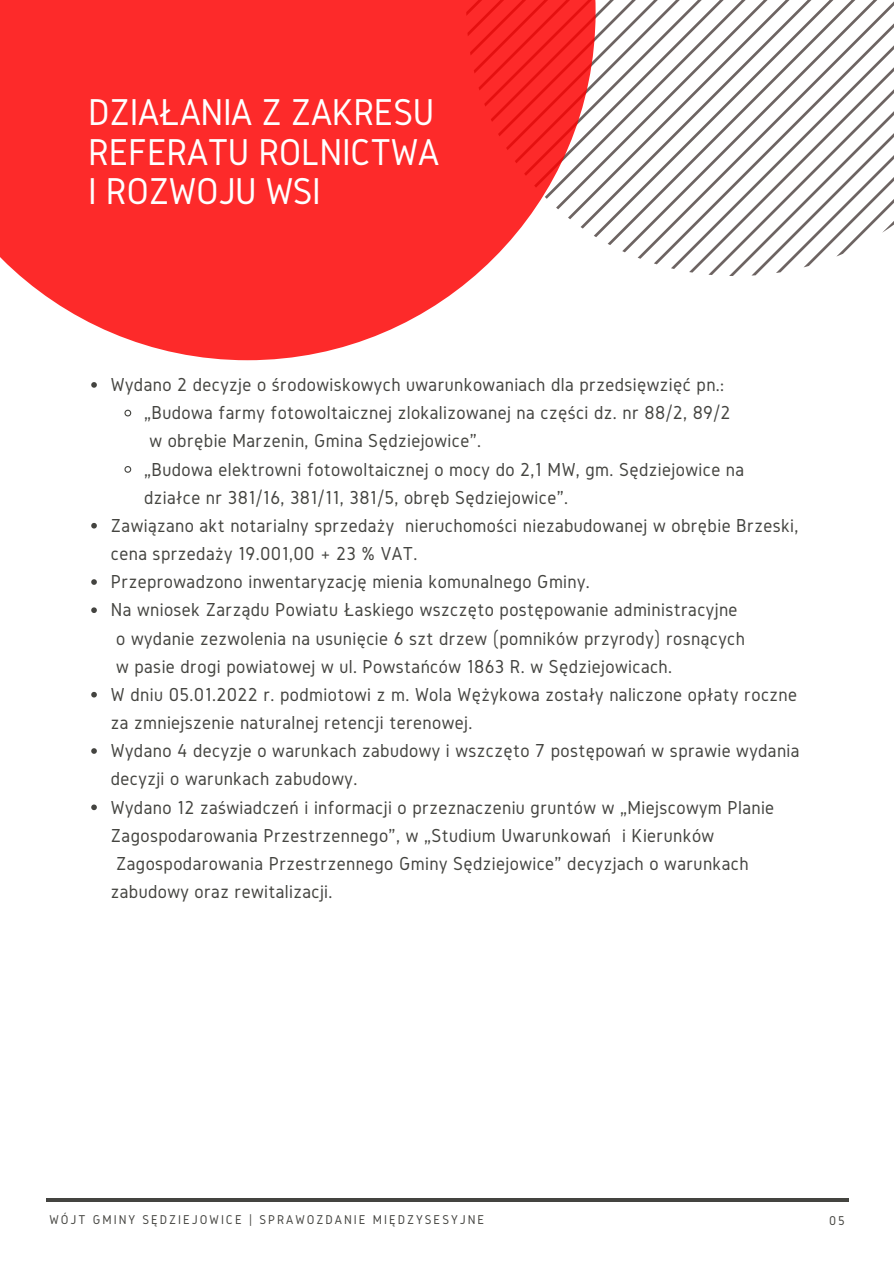
<style>
.page{position:relative;width:894px;height:1264px;background:#fff}
.page>*{position:absolute;margin:0;border:0;box-sizing:border-box;transform-origin:0 0}
.t1{font:38.85px "Gidole";letter-spacing:-.01em;color:#fff}
.t2{font:19.5px/28.2px "Gidole";letter-spacing:.02em;color:#444440}
.t3{font:13.2px "Gidole";letter-spacing:.15em;color:#444440}
</style>
<div class="page">
<svg style="left:595px;top:0;width:298px;height:275px"></svg>
<hr style="left:46px;top:1198px;width:802px;height:3px;background:#444440">
<svg style="left:0;top:0;width:595px;height:360px;fill:#fd2a2a"></svg>
<svg style="left:91px;top:382px;width:6px;height:6px"></svg>
<svg style="left:124px;top:409px;width:8px;height:8px"></svg>
<svg style="left:124px;top:466px;width:8px;height:7px"></svg>
<svg style="left:91px;top:523px;width:6px;height:5px"></svg>
<svg style="left:91px;top:579px;width:6px;height:6px"></svg>
<svg style="left:91px;top:607px;width:6px;height:6px"></svg>
<svg style="left:91px;top:692px;width:6px;height:5px"></svg>
<svg style="left:91px;top:748px;width:6px;height:5px"></svg>
<svg style="left:91px;top:804px;width:6px;height:6px"></svg>
<p class="t1" style="left:88px;top:91px;width:347px">DZIAŁANIA Z ZAKRESU</p>
<p class="t1" style="left:88px;top:130px;width:352px">REFERATU ROLNICTWA</p>
<p class="t1" style="left:88px;top:170px;width:234px">I ROZWOJU WSI</p>
<p class="t2" style="left:111px;top:370px;width:614px">Wydano 2 decyzje o środowiskowych uwarunkowaniach dla przedsięwzięć pn.:</p>
<p class="t2" style="left:144px;top:398px;width:587px">„Budowa farmy fotowoltaicznej zlokalizowanej na części dz. nr 88/2, 89/2 w obrębie Marzenin, Gmina Sędziejowice”.</p>
<p class="t2" style="left:144px;top:455px;width:601px">„Budowa elektrowni fotowoltaicznej o mocy do 2,1 MW, gm. Sędziejowice na działce nr 381/16, 381/11, 381/5, obręb Sędziejowice”.</p>
<p class="t2" style="left:111px;top:511px;width:689px">Zawiązano akt notarialny sprzedaży nieruchomości niezabudowanej w obrębie Brzeski, cena sprzedaży 19.001,00 + 23 % VAT.</p>
<p class="t2" style="left:111px;top:567px;width:480px">Przeprowadzono inwentaryzację mienia komunalnego Gminy.</p>
<p class="t2" style="left:111px;top:595px;width:635px">Na wniosek Zarządu Powiatu Łaskiego wszczęto postępowanie administracyjne o wydanie zezwolenia na usunięcie 6 szt drzew (pomników przyrody) rosnących w pasie drogi powiatowej w ul. Powstańców 1863 R. w Sędziejowicach.</p>
<p class="t2" style="left:111px;top:680px;width:687px">W dniu 05.01.2022 r. podmiotowi z m. Wola Wężykowa zostały naliczone opłaty roczne za zmniejszenie naturalnej retencji terenowej.</p>
<p class="t2" style="left:111px;top:736px;width:690px">Wydano 4 decyzje o warunkach zabudowy i wszczęto 7 postępowań w sprawie wydania decyzji o warunkach zabudowy.</p>
<p class="t2" style="left:111px;top:792px;width:664px">Wydano 12 zaświadczeń i informacji o przeznaczeniu gruntów w „Miejscowym Planie Zagospodarowania Przestrzennego”, w „Studium Uwarunkowań i Kierunków Zagospodarowania Przestrzennego Gminy Sędziejowice” decyzjach o warunkach zabudowy oraz rewitalizacji.</p>
<p class="t3" style="left:49px;top:1212px;width:436px">WÓJT GMINY SĘDZIEJOWICE | SPRAWOZDANIE MIĘDZYSESYJNE</p>
<p class="t3" style="left:829px;top:1213px;width:17px">05</p>
</div>
